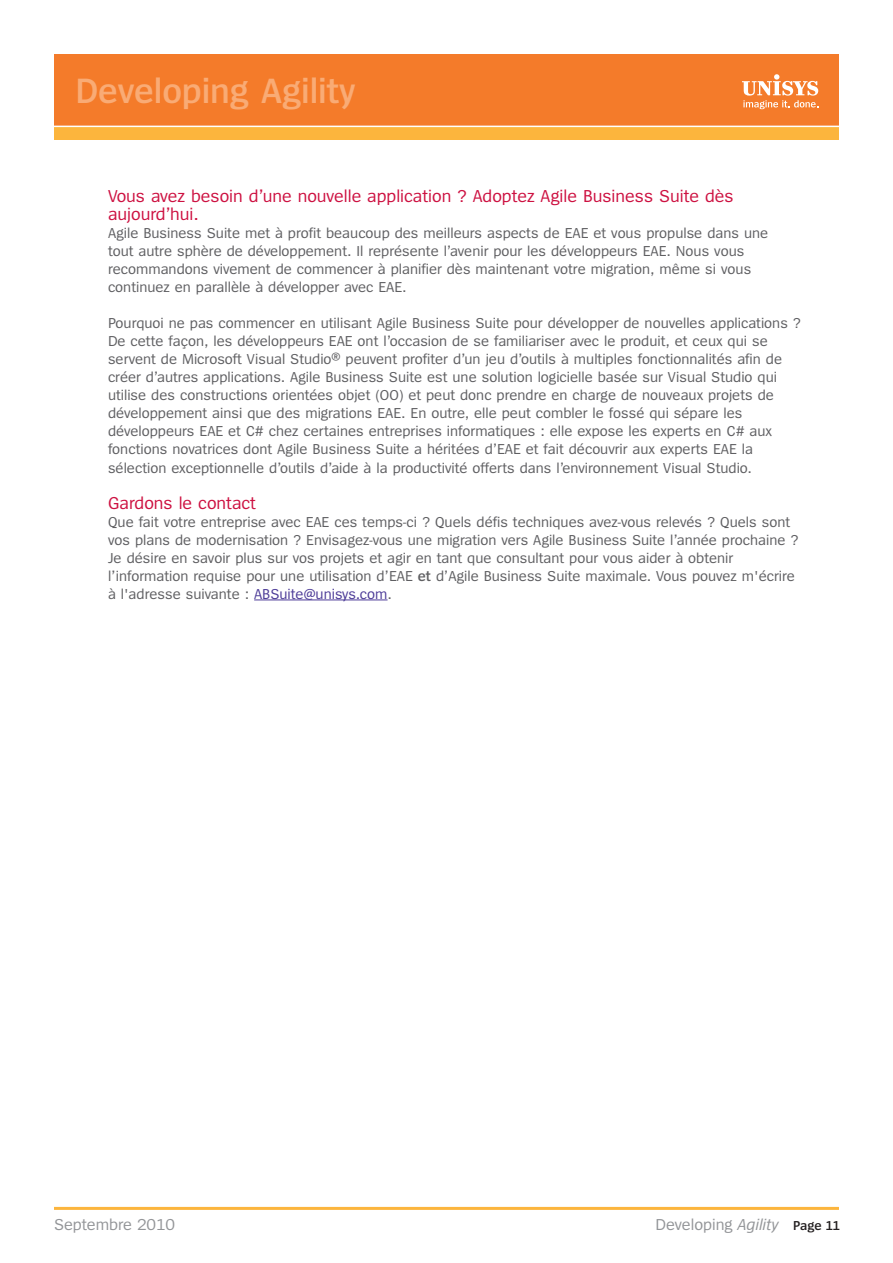
<style>
.page{position:relative;width:893px;height:1263px;background:#fff}
.page>*{position:absolute;margin:0;border:0;box-sizing:border-box;transform-origin:0 0}
.t1{font:600 36.6px "Spiegel";letter-spacing:-.005em;color:#f9ab75}
.t2{font:18px/18px "Spiegel";color:#cd1141}
.t3{font:16.5px "Spiegel";letter-spacing:-.005em;color:#939598}
.t4{font:15px/18px "Spiegel";color:#5f5f62}
.s1{font-weight:600}
.s2{color:#4d3c98}
.s3{font-style:italic}
.s4{font-weight:600;font-size:13.5px;color:#231f20}
</style>
<div class="page">
<div style="left:54px;top:112px;width:784px;height:28px;background:#fcb53d"></div>
<div style="left:54px;top:54px;width:784px;height:72px;background:#f47b2a"></div>
<svg style="left:742px;top:74px;width:76px;height:35px"></svg>
<hr style="left:54px;top:126px;width:786px;height:1px;background:#fff">
<hr style="left:54px;top:1207px;width:785px;height:3px;background:#fcb53d">
<hr style="left:254px;top:599px;width:134px;height:1px;background:#4d3c98">
<h1 class="t1" style="left:75px;top:78px;width:282px">Developing Agility</h1>
<p class="t2" style="left:108px;top:189px;width:627px">Vous avez besoin d’une nouvelle application ? Adoptez Agile Business Suite dès aujourd’hui.</p>
<p class="t4" style="left:108px;top:225px;width:662px">Agile Business Suite met à profit beaucoup des meilleurs aspects de EAE et vous propulse dans une tout autre sphère de développement. Il représente l’avenir pour les développeurs EAE. Nous vous recommandons vivement de commencer à planifier dès maintenant votre migration, même si vous continuez en parallèle à développer avec EAE.</p>
<p class="t4" style="left:108px;top:315px;width:694px">Pourquoi ne pas commencer en utilisant Agile Business Suite pour développer de nouvelles applications ?<br>De cette façon, les développeurs EAE ont l’occasion de se familiariser avec le produit, et ceux qui se servent de Microsoft Visual Studio® peuvent profiter d’un jeu d’outils à multiples fonctionnalités afin de créer d’autres applications. Agile Business Suite est une solution logicielle basée sur Visual Studio qui utilise des constructions orientées objet (OO) et peut donc prendre en charge de nouveaux projets de développement ainsi que des migrations EAE. En outre, elle peut combler le fossé qui sépare les développeurs EAE et C# chez certaines entreprises informatiques : elle expose les experts en C# aux fonctions novatrices dont Agile Business Suite a héritées d’EAE et fait découvrir aux experts EAE la sélection exceptionnelle d’outils d’aide à la productivité offerts dans l’environnement Visual Studio.</p>
<p class="t2" style="left:108px;top:495px;width:149px">Gardons le contact</p>
<p class="t4" style="left:108px;top:513px;width:692px">Que fait votre entreprise avec EAE ces temps-ci ? Quels défis techniques avez-vous relevés ? Quels sont vos plans de modernisation ? Envisagez-vous une migration vers Agile Business Suite l’année prochaine ?<br>Je désire en savoir plus sur vos projets et agir en tant que consultant pour vous aider à obtenir l’information requise pour une utilisation d’EAE <span class="s1">et</span> d’Agile Business Suite maximale. Vous pouvez m'écrire à l'adresse suivante : <span class="s2">ABSuite@unisys.com</span>.</p>
<p class="t3" style="left:54px;top:1218px;width:123px">Septembre 2010</p>
<p class="t3" style="left:656px;top:1218px;width:186px">Developing <span class="s3">Agility</span> <span class="s4">Page 11</span></p>
</div>
